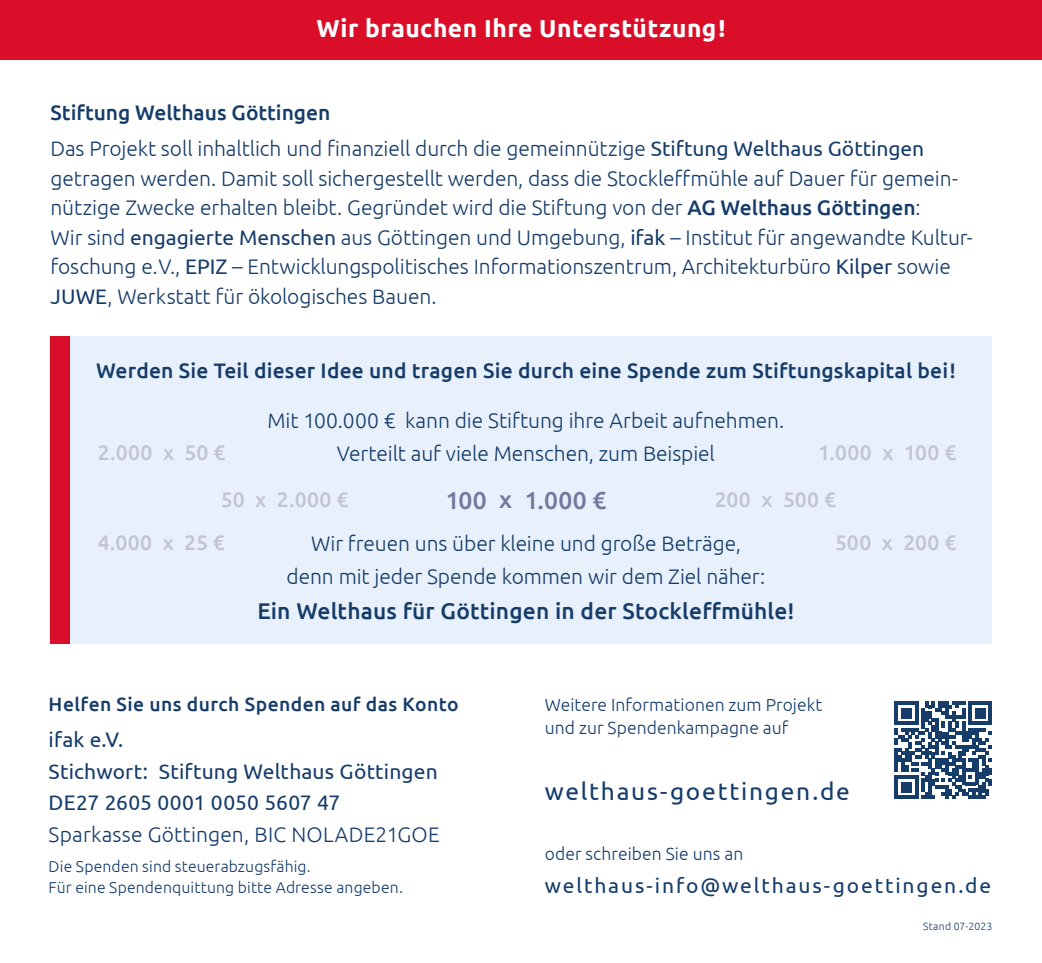
<style>
.page{position:relative;width:1042px;height:963px;background:#fff}
.page>*{position:absolute;margin:0;border:0;box-sizing:border-box;transform-origin:0 0}
.t1{font:700 24.5px "Ubuntu";letter-spacing:.02em;color:#fff}
.t2{font:24.5px "Ubuntu";letter-spacing:.07em;color:#163c6a}
.t3{font:500 24.5px "Ubuntu";letter-spacing:.02em;color:#71799d}
.t4{font:500 22.75px "Ubuntu";letter-spacing:.005em;color:#163c6a}
.t5{font:300 21px/29.4px "Ubuntu";letter-spacing:-.005em;color:#163c6a}
.t6{font:500 21px "Ubuntu";letter-spacing:.005em;color:#163c6a}
.t7{font:21px/31.5px "Ubuntu";letter-spacing:.015em;color:#163c6a}
.t8{font:500 21px/43.2px "Ubuntu";letter-spacing:.02em;color:#c3c3d5}
.t9{font:21px "Ubuntu";letter-spacing:.09em;color:#163c6a}
.t10{font:500 19.25px "Ubuntu";letter-spacing:.02em;color:#163c6a}
.t11{font:300 17.5px/22.8px "Ubuntu";letter-spacing:.005em;color:#163c6a}
.t12{font:300 15.75px/20.5px "Ubuntu";letter-spacing:.01em;color:#163c6a}
.t13{font:300 10.5px "Ubuntu";letter-spacing:.02em;color:#163c6a}
.s1{font-weight:500}
.s2{font-weight:400}
</style>
<div class="page">
<div style="left:50px;top:336px;width:942px;height:308px;background:#e8f1fb"></div>
<svg style="left:895px;top:701px;width:97px;height:97px"></svg>
<div style="left:50px;top:336px;width:19px;height:308px;background:#da0e29"></div>
<div style="left:0;top:0;width:1042px;height:60px;background:#da0e29"></div>
<p class="t1" style="left:316px;top:13px;width:410px">Wir brauchen Ihre Unterstützung!</p>
<p class="t5" style="left:50px;top:93px;width:875px;line-height:36.8px"><span class="s1">Stiftung Welthaus Göttingen<br></span>Das Projekt soll inhaltlich und finanziell durch die gemeinnützige <span class="s2">Stiftung Welthaus Göttingen</span></p>
<p class="t5" style="left:50px;top:163px;width:923px">getragen werden. Damit soll sichergestellt werden, dass die Stockleffmühle auf Dauer für gemein&shy;nützige Zwecke erhalten bleibt. Gegründet wird die Stiftung von der <span class="s1">AG Welthaus Göttingen</span>:<br>Wir sind <span class="s2">engagierte Menschen</span> aus Göttingen und Umgebung, <span class="s2">ifak</span> – Institut für angewandte Kultur&shy;foschung e.V., <span class="s2">EPIZ</span> – Entwicklungspolitisches Informationszentrum, Architekturbüro <span class="s2">Kilper</span> sowie <span class="s2">JUWE</span>, Werkstatt für ökologisches Bauen.</p>
<p class="t6" style="left:96px;top:357px;width:861px">Werden Sie Teil dieser Idee und tragen Sie durch eine Spende zum Stiftungskapital bei!</p>
<p class="t5" style="left:267px;top:403px;width:518px;line-height:32.9px;text-align:center">Mit 100.000 € kann die Stiftung ihre Arbeit aufnehmen.<br>Verteilt auf viele Menschen, zum Beispiel</p>
<p class="t3" style="left:445px;top:484px;width:163px">100 x 1.000 €</p>
<p class="t5" style="left:287px;top:526px;width:480px;line-height:32.9px;text-align:center">Wir freuen uns über kleine und große Beträge, denn mit jeder Spende kommen wir dem Ziel näher:</p>
<p class="t4" style="left:257px;top:597px;width:539px">Ein Welthaus für Göttingen in der Stockleffmühle!</p>
<p class="t8" style="left:98px;top:429px;width:129px">2.000 x 50 €</p>
<p class="t8" style="left:98px;top:476px;width:252px;text-indent:123px">50 x 2.000 €<br>4.000 x 25 €</p>
<p class="t8" style="left:818px;top:429px;width:140px">1.000 x 100 €</p>
<p class="t8" style="left:835px;top:476px;width:123px;text-indent:-120px">200 x 500 €<br>500 x 200 €</p>
<p class="t10" style="left:49px;top:691px;width:411px">Helfen Sie uns durch Spenden auf das Konto</p>
<p class="t7" style="left:49px;top:723px;width:391px">ifak e.V.<br>Stichwort: Stiftung Welthaus Göttingen<br>DE27 2605 0001 0050 5607 47</p>
<p class="t5" style="left:49px;top:818px;width:392px">Sparkasse Göttingen, BIC NOLADE21GOE</p>
<p class="t12" style="left:49px;top:855px;width:356px">Die Spenden sind steuerabzugsfähig.<br>Für eine Spendenquittung bitte Adresse angeben.</p>
<p class="t11" style="left:545px;top:692px;width:279px">Weitere Informationen zum Projekt und zur Spendenkampagne auf</p>
<p class="t2" style="left:545px;top:776px;width:307px">welthaus-goettingen.de</p>
<p class="t11" style="left:545px;top:842px;width:200px">oder schreiben Sie uns an</p>
<p class="t9" style="left:545px;top:872px;width:448px">welthaus-info@welthaus-goettingen.de</p>
<p class="t13" style="left:923px;top:920px;width:71px">Stand 07-2023</p>
</div>
